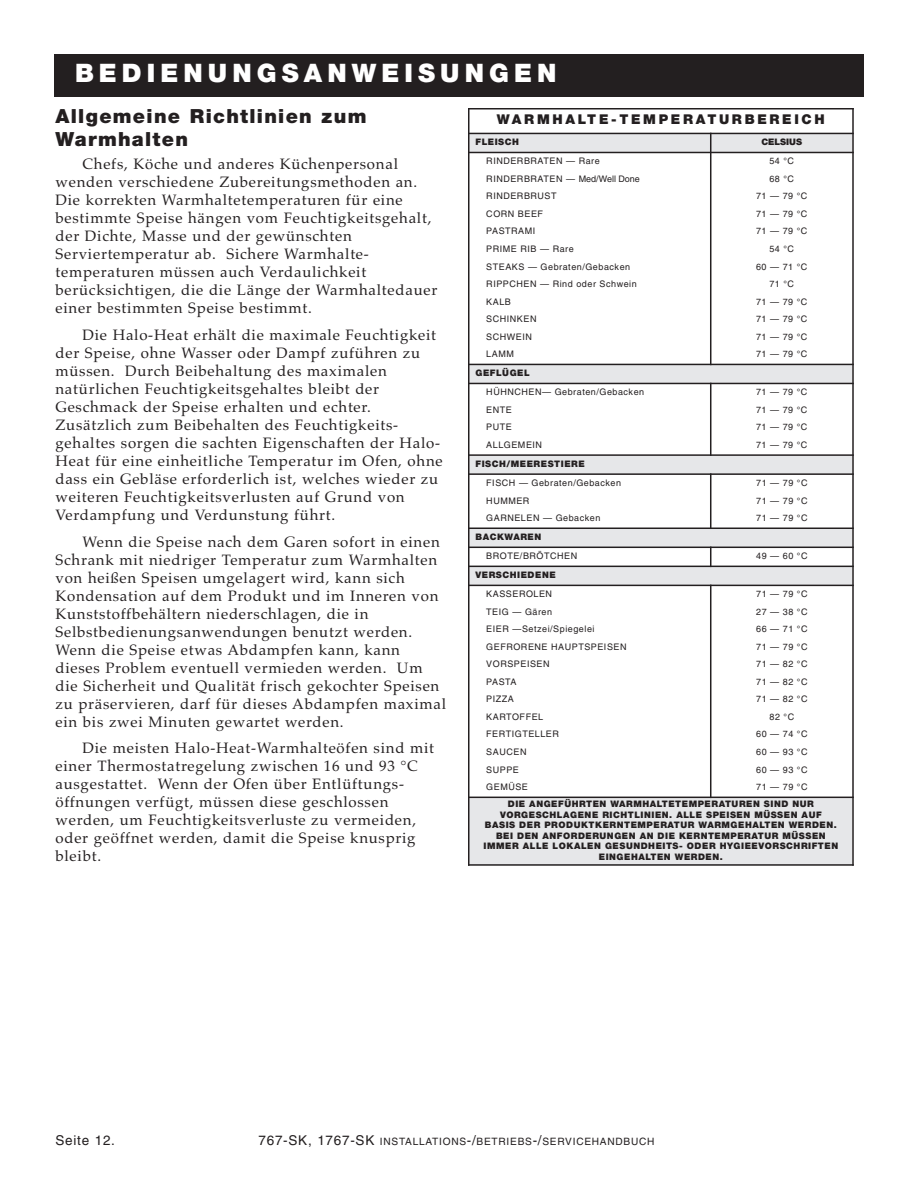
<style>
.page{position:relative;width:918px;height:1188px;background:#fff}
.page>*{position:absolute;margin:0;border:0;box-sizing:border-box;transform-origin:0 0}
.t1{font:900 25.5px "Helvetica Neue";letter-spacing:.2em;color:#fff}
.t2{font:900 19.5px/22.5px "Helvetica Neue";letter-spacing:.065em;color:#231f20}
.t3{font:15px/18px "Palatino";letter-spacing:.05em;color:#231f20}
.t4{font:900 13.5px "Helvetica Neue";letter-spacing:.2em;color:#231f20}
.t5{font:13.5px "Helvetica";letter-spacing:.055em;color:#231f20}
.t6{font:10.2px "Helvetica";letter-spacing:.075em;color:#231f20}
.t7{font:9px "Helvetica";letter-spacing:.06em;color:#231f20}
.t8{font:900 9px/10.5px "Helvetica Neue";letter-spacing:.06em;color:#231f20;text-align:center}
.t9{font:900 9px "Helvetica Neue";color:#231f20}
.s1{font-size:13.5px}
</style>
<div class="page">
<div style="left:54px;top:54px;width:810px;height:43px;background:#231f20"></div>
<div style="left:470px;top:134px;width:240px;height:18px;background:#e6e7e9"></div>
<div style="left:711px;top:134px;width:141px;height:18px;background:#e6e7e9"></div>
<div style="left:470px;top:365px;width:382px;height:18px;background:#e6e7e9"></div>
<div style="left:470px;top:456px;width:382px;height:17px;background:#e6e7e9"></div>
<div style="left:470px;top:529px;width:382px;height:18px;background:#e6e7e9"></div>
<div style="left:470px;top:567px;width:382px;height:18px;background:#e6e7e9"></div>
<div style="left:470px;top:798px;width:382px;height:66px;background:#e6e7e9"></div>
<hr style="left:468px;top:108px;width:2px;height:758px;background:#231f20">
<hr style="left:710px;top:133px;width:1px;height:232px;background:#231f20">
<hr style="left:710px;top:383px;width:1px;height:73px;background:#231f20">
<hr style="left:710px;top:473px;width:1px;height:56px;background:#231f20">
<svg style="left:710px;top:548px;width:1px;height:18px"></svg>
<hr style="left:710px;top:585px;width:1px;height:213px;background:#231f20">
<hr style="left:852px;top:108px;width:2px;height:758px;background:#231f20">
<hr style="left:468px;top:108px;width:386px;height:2px;background:#231f20">
<hr style="left:468px;top:133px;width:386px;height:1px;background:#231f20">
<hr style="left:468px;top:152px;width:386px;height:1px;background:#231f20">
<hr style="left:468px;top:364px;width:386px;height:1px;background:#231f20">
<hr style="left:468px;top:383px;width:386px;height:1px;background:#231f20">
<hr style="left:468px;top:454px;width:386px;height:2px;background:#231f20">
<hr style="left:468px;top:473px;width:386px;height:2px;background:#231f20">
<hr style="left:468px;top:528px;width:386px;height:1px;background:#231f20">
<hr style="left:468px;top:547px;width:386px;height:1px;background:#231f20">
<hr style="left:468px;top:566px;width:386px;height:1px;background:#231f20">
<hr style="left:468px;top:585px;width:386px;height:1px;background:#231f20">
<hr style="left:468px;top:797px;width:386px;height:1px;background:#231f20">
<hr style="left:468px;top:864px;width:386px;height:2px;background:#231f20">
<h1 class="t1" style="left:75px;top:64px;width:483px">BEDIENUNGSANWEISUNGEN</h1>
<p class="t4" style="left:497px;top:114px;width:329px">WARMHALTE-TEMPERATURBEREICH</p>
<p class="t8" style="left:476px;top:138px;width:45px">FLEISCH</p>
<p class="t9" style="left:761px;top:139px;width:42px">CELSIUS</p>
<p class="t7" style="left:486px;top:158px;width:115px">RINDERBRATEN — Rare</p>
<p class="t7" style="left:769px;top:158px;width:26px">54 °C</p>
<p class="t7" style="left:486px;top:175px;width:155px">RINDERBRATEN — Med/Well Done</p>
<p class="t7" style="left:769px;top:175px;width:26px">68 °C</p>
<p class="t7" style="left:486px;top:193px;width:72px">RINDERBRUST</p>
<p class="t7" style="left:756px;top:193px;width:53px">71 — 79 °C</p>
<p class="t7" style="left:486px;top:210px;width:58px">CORN BEEF</p>
<p class="t7" style="left:756px;top:210px;width:53px">71 — 79 °C</p>
<p class="t7" style="left:486px;top:228px;width:51px">PASTRAMI</p>
<p class="t7" style="left:756px;top:228px;width:53px">71 — 79 °C</p>
<p class="t7" style="left:486px;top:246px;width:89px">PRIME RIB — Rare</p>
<p class="t7" style="left:769px;top:246px;width:26px">54 °C</p>
<p class="t7" style="left:486px;top:263px;width:145px">STEAKS — Gebraten/Gebacken</p>
<p class="t7" style="left:756px;top:263px;width:53px">60 — 71 °C</p>
<p class="t7" style="left:486px;top:281px;width:152px">RIPPCHEN — Rind oder Schwein</p>
<p class="t7" style="left:769px;top:281px;width:26px">71 °C</p>
<p class="t7" style="left:486px;top:298px;width:26px">KALB</p>
<p class="t7" style="left:756px;top:298px;width:53px">71 — 79 °C</p>
<p class="t7" style="left:486px;top:316px;width:52px">SCHINKEN</p>
<p class="t7" style="left:756px;top:316px;width:53px">71 — 79 °C</p>
<p class="t7" style="left:486px;top:333px;width:47px">SCHWEIN</p>
<p class="t7" style="left:756px;top:333px;width:53px">71 — 79 °C</p>
<p class="t7" style="left:486px;top:351px;width:29px">LAMM</p>
<p class="t7" style="left:756px;top:351px;width:53px">71 — 79 °C</p>
<p class="t8" style="left:476px;top:369px;width:56px">GEFLÜGEL</p>
<p class="t7" style="left:486px;top:389px;width:159px">HÜHNCHEN— Gebraten/Gebacken</p>
<p class="t7" style="left:756px;top:389px;width:53px">71 — 79 °C</p>
<p class="t7" style="left:486px;top:406px;width:27px">ENTE</p>
<p class="t7" style="left:756px;top:406px;width:53px">71 — 79 °C</p>
<p class="t7" style="left:486px;top:424px;width:27px">PUTE</p>
<p class="t7" style="left:756px;top:424px;width:53px">71 — 79 °C</p>
<p class="t7" style="left:486px;top:441px;width:57px">ALLGEMEIN</p>
<p class="t7" style="left:756px;top:441px;width:53px">71 — 79 °C</p>
<p class="t8" style="left:476px;top:459px;width:111px">FISCH/MEERESTIERE</p>
<p class="t7" style="left:486px;top:480px;width:136px">FISCH — Gebraten/Gebacken</p>
<p class="t7" style="left:756px;top:480px;width:53px">71 — 79 °C</p>
<p class="t7" style="left:486px;top:497px;width:45px">HUMMER</p>
<p class="t7" style="left:756px;top:497px;width:53px">71 — 79 °C</p>
<p class="t7" style="left:486px;top:515px;width:116px">GARNELEN — Gebacken</p>
<p class="t7" style="left:756px;top:515px;width:53px">71 — 79 °C</p>
<p class="t8" style="left:476px;top:533px;width:67px">BACKWAREN</p>
<p class="t7" style="left:486px;top:553px;width:92px">BROTE/BRÖTCHEN</p>
<p class="t7" style="left:756px;top:553px;width:53px">49 — 60 °C</p>
<p class="t8" style="left:476px;top:571px;width:82px">VERSCHIEDENE</p>
<p class="t7" style="left:486px;top:591px;width:67px">KASSEROLEN</p>
<p class="t7" style="left:756px;top:591px;width:53px">71 — 79 °C</p>
<p class="t7" style="left:486px;top:608px;width:67px">TEIG — Gären</p>
<p class="t7" style="left:756px;top:608px;width:53px">27 — 38 °C</p>
<p class="t7" style="left:486px;top:626px;width:110px">EIER —Setzei/Spiegelei</p>
<p class="t7" style="left:756px;top:626px;width:53px">66 — 71 °C</p>
<p class="t7" style="left:486px;top:643px;width:142px">GEFRORENE HAUPTSPEISEN</p>
<p class="t7" style="left:756px;top:643px;width:53px">71 — 79 °C</p>
<p class="t7" style="left:486px;top:661px;width:65px">VORSPEISEN</p>
<p class="t7" style="left:756px;top:661px;width:53px">71 — 82 °C</p>
<p class="t7" style="left:486px;top:678px;width:32px">PASTA</p>
<p class="t7" style="left:756px;top:678px;width:53px">71 — 82 °C</p>
<p class="t7" style="left:486px;top:696px;width:29px">PIZZA</p>
<p class="t7" style="left:756px;top:696px;width:53px">71 — 82 °C</p>
<p class="t7" style="left:486px;top:713px;width:58px">KARTOFFEL</p>
<p class="t7" style="left:770px;top:713px;width:26px">82 °C</p>
<p class="t7" style="left:486px;top:731px;width:74px">FERTIGTELLER</p>
<p class="t7" style="left:756px;top:731px;width:53px">60 — 74 °C</p>
<p class="t7" style="left:486px;top:749px;width:42px">SAUCEN</p>
<p class="t7" style="left:756px;top:749px;width:53px">60 — 93 °C</p>
<p class="t7" style="left:486px;top:766px;width:34px">SUPPE</p>
<p class="t7" style="left:756px;top:766px;width:53px">60 — 93 °C</p>
<p class="t7" style="left:486px;top:784px;width:43px">GEMÜSE</p>
<p class="t7" style="left:756px;top:784px;width:53px">71 — 79 °C</p>
<p class="t8" style="left:484px;top:800px;width:356px">DIE ANGEFÜHRTEN WARMHALTETEMPERATUREN SIND NUR VORGESCHLAGENE RICHTLINIEN. ALLE SPEISEN MÜSSEN AUF<br>BASIS DER PRODUKTKERNTEMPERATUR WARMGEHALTEN WERDEN.<br>BEI DEN ANFORDERUNGEN AN DIE KERNTEMPERATUR MÜSSEN IMMER ALLE LOKALEN GESUNDHEITS- ODER HYGIEEVORSCHRIFTEN EINGEHALTEN WERDEN.</p>
<h2 class="t2" style="left:55px;top:107px;width:312px">Allgemeine Richtlinien zum<br>Warmhalten</h2>
<p class="t3" style="left:55px;top:155px;width:383px;text-indent:27px">Chefs, Köche und anderes Küchenpersonal wenden verschiedene Zubereitungsmethoden an.<br>Die korrekten Warmhaltetemperaturen für eine bestimmte Speise hängen vom Feuchtigkeitsgehalt, der Dichte, Masse und der gewünschten Serviertemperatur ab. Sichere Warmhalte&shy;temperaturen müssen auch Verdaulichkeit berücksichtigen, die die Länge der Warmhaltedauer einer bestimmten Speise bestimmt.</p>
<p class="t3" style="left:56px;top:326px;width:389px;text-indent:27px">Die Halo-Heat erhält die maximale Feuchtigkeit der Speise, ohne Wasser oder Dampf zuführen zu müssen. Durch Beibehaltung des maximalen natürlichen Feuchtigkeitsgehaltes bleibt der Geschmack der Speise erhalten und echter.<br>Zusätzlich zum Beibehalten des Feuchtigkeits&shy;gehaltes sorgen die sachten Eigenschaften der Halo-Heat für eine einheitliche Temperatur im Ofen, ohne dass ein Gebläse erforderlich ist, welches wieder zu weiteren Feuchtigkeitsverlusten auf Grund von Verdampfung und Verdunstung führt.</p>
<p class="t3" style="left:56px;top:532px;width:392px;text-indent:27px">Wenn die Speise nach dem Garen sofort in einen Schrank mit niedriger Temperatur zum Warmhalten von heißen Speisen umgelagert wird, kann sich Kondensation auf dem Produkt und im Inneren von Kunststoffbehältern niederschlagen, die in Selbstbedienungsanwendungen benutzt werden.<br>Wenn die Speise etwas Abdampfen kann, kann dieses Problem eventuell vermieden werden. Um die Sicherheit und Qualität frisch gekochter Speisen zu präservieren, darf für dieses Abdampfen maximal ein bis zwei Minuten gewartet werden.</p>
<p class="t3" style="left:56px;top:739px;width:380px;text-indent:27px">Die meisten Halo-Heat-Warmhalteöfen sind mit einer Thermostatregelung zwischen 16 und 93 °C ausgestattet. Wenn der Ofen über Entlüftungs&shy;öffnungen verfügt, müssen diese geschlossen werden, um Feuchtigkeitsverluste zu vermeiden, oder geöffnet werden, damit die Speise knusprig bleibt.</p>
<p class="t5" style="left:56px;top:1136px;width:61px">Seite 12.</p>
<p class="t6" style="left:259px;top:1138px;width:397px"><span class="s1">767-SK, 1767-SK</span> INSTALLATIONS<span class="s1">-/</span>BETRIEBS<span class="s1">-/</span>SERVICEHANDBUCH</p>
</div>
